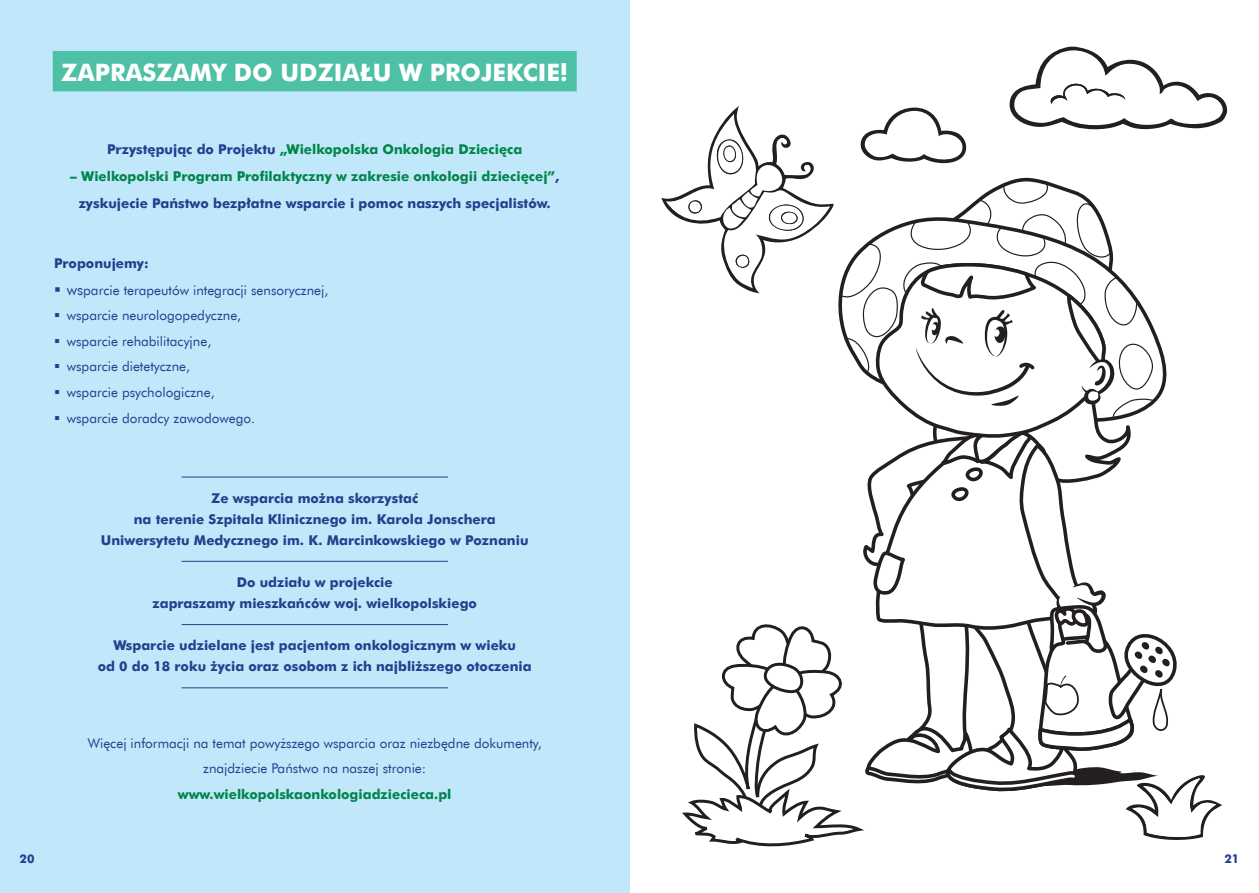
<style>
.page{position:relative;width:1259px;height:893px;background:#fff}
.page>*{position:absolute;margin:0;border:0;box-sizing:border-box;transform-origin:0 0}
.t1{font:700 24px "Futura EU";color:#fff}
.t2{font:700 13.5px/21px "Futura EU";color:#253f8e;text-align:center}
.t3{font:13.5px/25.5px "Futura EU";color:#253f8e}
.t4{font:700 13.5px/27px "Futura EU";color:#00854a;text-align:center}
.t5{font:700 12px "Futura EU";color:#253f8e}
.s1{color:#253f8e}
.s2{font-weight:700}
.s3{font-size:15px}
</style>
<div class="page">
<div style="left:0;top:0;width:629px;height:893px;background:#c1e8fa"></div>
<div style="left:53px;top:51px;width:524px;height:40px;background:#4ec0a5"></div>
<hr style="left:182px;top:477px;width:266px;height:1px;background:#253f8e">
<hr style="left:182px;top:561px;width:266px;height:1px;background:#253f8e">
<hr style="left:182px;top:624px;width:266px;height:1px;background:#253f8e">
<hr style="left:182px;top:687px;width:266px;height:1px;background:#253f8e">
<svg style="left:661px;top:47px;width:566px;height:800px"></svg>
<h1 class="t1" style="left:61px;top:57px;width:508px">ZAPRASZAMY DO UDZIAŁU W PROJEKCIE!</h1>
<p class="t4" style="left:107px;top:137px;width:417px"><span class="s1">Przystępując do Projektu</span> „Wielkopolska Onkologia Dziecięca</p>
<p class="t4" style="left:70px;top:164px;width:491px">– Wielkopolski Program Profilaktyczny w zakresie onkologii dziecięcej”<span class="s1">, zyskujecie Państwo bezpłatne wsparcie i pomoc naszych specjalistów.</span></p>
<p class="t3" style="left:67px;top:250px;width:263px;line-height:27px;text-indent:-13px"><span class="s2">Proponujemy:<br></span><span class="s3">ws</span>parcie terapeutów integracji sensorycznej,</p>
<p class="t3" style="left:67px;top:303px;width:190px">wsparcie neurologopedyczne, wsparcie rehabilitacyjne, wsparcie dietetyczne,<br>wsparcie psychologiczne, wsparcie doradcy zawodowego.</p>
<p class="t2" style="left:101px;top:488px;width:429px">Ze wsparcia można skorzystać<br>na terenie Szpitala Klinicznego im. Karola Jonschera<br>Uniwersytetu Medycznego im. K. Marcinkowskiego w Poznaniu</p>
<p class="t2" style="left:152px;top:572px;width:326px">Do udziału w projekcie<br>zapraszamy mieszkańców woj. wielkopolskiego</p>
<p class="t2" style="left:98px;top:635px;width:435px">Wsparcie udzielane jest pacjentom onkologicznym w wieku<br>od 0 do 18 roku życia oraz osobom z ich najbliższego otoczenia</p>
<p class="t3" style="left:88px;top:731px;width:455px;text-align:center">Więcej informacji na temat powyższego wsparcia oraz niezbędne dokumenty, znajdziecie Państwo na naszej stronie:</p>
<p class="t4" style="left:178px;top:781px;width:275px">www.wielkopolskaonkologiadziecieca.pl</p>
<p class="t5" style="left:19px;top:851px;width:16px">20</p>
<p class="t5" style="left:1224px;top:851px;width:16px">21</p>
</div>
